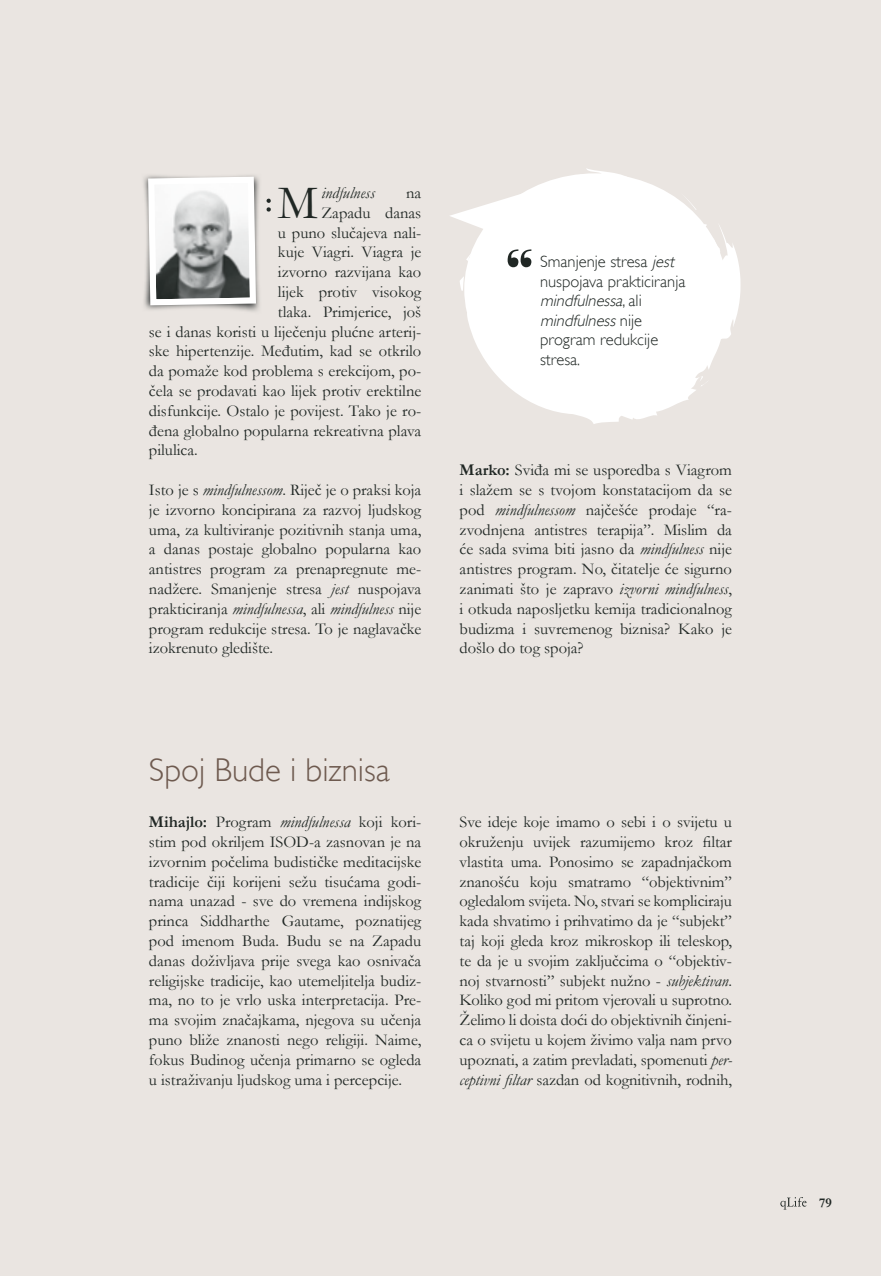
<style>
.page{position:relative;width:881px;height:1276px;background:#fff}
.page>*{position:absolute;margin:0;border:0;box-sizing:border-box;transform-origin:0 0}
.t1{font:90px "Modern";color:#202724}
.t2{font:48.3px "Garamond";color:#202724}
.t3{font:300 33px "Gill Sans CE";color:#6e5a4f}
.t4{font:16.5px/19.8px "Garamond";color:#202724;text-align:justify}
.t5{font:300 16.5px/19.5px "Gill Sans CE";color:#202724}
.t6{font:italic 16.5px "Garamond";color:#202724}
.t7{font:700 13.5px "Garamond";color:#202724}
.s1{font-style:italic}
.s2{font-weight:700}
</style>
<div class="page">
<div style="left:0;top:0;width:880px;height:1276px;background:#eae5e1"></div>
<svg style="left:780px;top:1197px;width:26px;height:12px"></svg>
<svg style="left:460px;top:277px;width:4px;height:14px"></svg>
<svg style="left:466px;top:168px;width:274px;height:256px;fill:#fff"></svg>
<svg style="left:579px;top:174px;width:7px;height:2px"></svg>
<svg style="left:680px;top:193px;width:16px;height:17px"></svg>
<svg style="left:699px;top:376px;width:9px;height:11px"></svg>
<svg style="left:145px;top:175px;width:114px;height:137px"></svg>
<svg style="left:266px;top:199px;width:5px;height:13px"></svg>
<svg style="left:450px;top:186px;width:125px;height:79px"></svg>
<h2 class="t2" style="left:277px;top:170px;width:42px">M</h2>
<p class="t6" style="left:321px;top:181px;width:55px">indfulness</p>
<p class="t4" style="left:406px;top:182px;width:17px">na</p>
<p class="t4" style="left:321px;top:202px;width:101px">Zapadu danas</p>
<p class="t4" style="left:278px;top:222px;width:145px">u puno slučajeva nali-</p>
<p class="t4" style="left:278px;top:242px;width:145px">kuje Viagri. Viagra je</p>
<p class="t4" style="left:278px;top:262px;width:145px">izvorno razvijana kao</p>
<p class="t4" style="left:278px;top:281px;width:145px">lijek protiv visokog</p>
<p class="t4" style="left:278px;top:301px;width:145px">tlaka. Primjerice, još</p>
<p class="t4" style="left:149px;top:321px;width:274px">se i danas koristi u liječenju plućne arterij-</p>
<p class="t4" style="left:149px;top:341px;width:274px">ske hipertenzije. Međutim, kad se otkrilo</p>
<p class="t4" style="left:149px;top:361px;width:274px">da pomaže kod problema s erekcijom, po-</p>
<p class="t4" style="left:149px;top:380px;width:274px">čela se prodavati kao lijek protiv erektilne</p>
<p class="t4" style="left:149px;top:400px;width:274px">disfunkcije. Ostalo je povijest. Tako je ro-</p>
<p class="t4" style="left:149px;top:420px;width:274px">đena globalno popularna rekreativna plava</p>
<p class="t4" style="left:149px;top:440px;width:50px">pilulica.</p>
<p class="t4" style="left:149px;top:479px;width:274px">Isto je s <span class="s1">mindfulnessom</span>. Riječ je o praksi koja je izvorno koncipirana za razvoj ljudskog uma, za kultiviranje pozitivnih stanja uma, a danas postaje globalno popularna kao antistres program za prenapregnute me&shy;nadžere. Smanjenje stresa <span class="s1">jest</span> nuspojava prakticiranja <span class="s1">mindfulnessa</span>, ali <span class="s1">mindfulness</span> nije program redukcije stresa. To je naglavačke izokrenuto gledište.</p>
<h1 class="t1" style="left:533px;top:269px;width:28px;rotate:-180deg">”</h1>
<p class="t5" style="left:540px;top:252px;width:147px">Smanjenje stresa <span class="s1">jest </span>nuspojava prakticiranja <span class="s1">mindfulnessa</span>, a l i <span class="s1">mindfulness</span>n i j e program redukcije stresa.</p>
<p class="t4" style="left:459px;top:460px;width:274px"><span class="s2">Marko:</span> Sviđa mi se usporedba s Viagrom i slažem se s tvojom konstatacijom da se pod <span class="s1">mindfulnessom</span> najčešće prodaje “ra&shy;zvodnjena antistres terapija”. Mislim da će sada svima biti jasno da <span class="s1">mindfulness</span> nije antistres program. No, čitatelje će sigurno zanimati što je zapravo <span class="s1">izvorni mindfulness</span>, i otkuda naposljetku kemija tradicionalnog budizma i suvremenog biznisa? Kako je došlo do tog spoja?</p>
<h3 class="t3" style="left:149px;top:751px;width:242px">Spoj Bude i biznisa</h3>
<p class="t4" style="left:149px;top:811px;width:274px"><span class="s2">Mihajlo:</span> Program <span class="s1">mindfulnessa</span> koji kori&shy;stim pod okriljem ISOD-a zasnovan je na izvornim počelima budističke meditacijske tradicije čiji korijeni sežu tisućama godi&shy;nama unazad - sve do vremena indijskog princa Siddharthe Gautame, poznatijeg pod imenom Buda. Budu se na Zapadu danas doživljava prije svega kao osnivača religijske tradicije, kao utemeljitelja budiz&shy;ma, no to je vrlo uska interpretacija. Pre&shy;ma svojim značajkama, njegova su učenja puno bliže znanosti nego religiji. Naime, fokus Budinog učenja primarno se ogleda u istraživanju ljudskog uma i percepcije.</p>
<p class="t4" style="left:459px;top:811px;width:274px">Sve ideje koje imamo o sebi i o svijetu u okruženju uvijek razumijemo kroz filtar vlastita uma. Ponosimo se zapadnjačkom znanošću koju smatramo “objektivnim” ogledalom svijeta. No, stvari se kompliciraju kada shvatimo i prihvatimo da je “subjekt” taj koji gleda kroz mikroskop ili teleskop, te da je u svojim zaključcima o “objektiv&shy;noj stvarnosti” subjekt nužno - <span class="s1">subjektivan</span>.<br>Koliko god mi pritom vjerovali u suprotno.<br>Želimo li doista doći do objektivnih činjeni&shy;ca o svijetu u kojem živimo valja nam prvo upoznati, a zatim prevladati, spomenuti <span class="s1">per&shy;ceptivni filtar</span> sazdan od kognitivnih, rodnih,</p>
<p class="t7" style="left:819px;top:1193px;width:14px">79</p>
</div>
